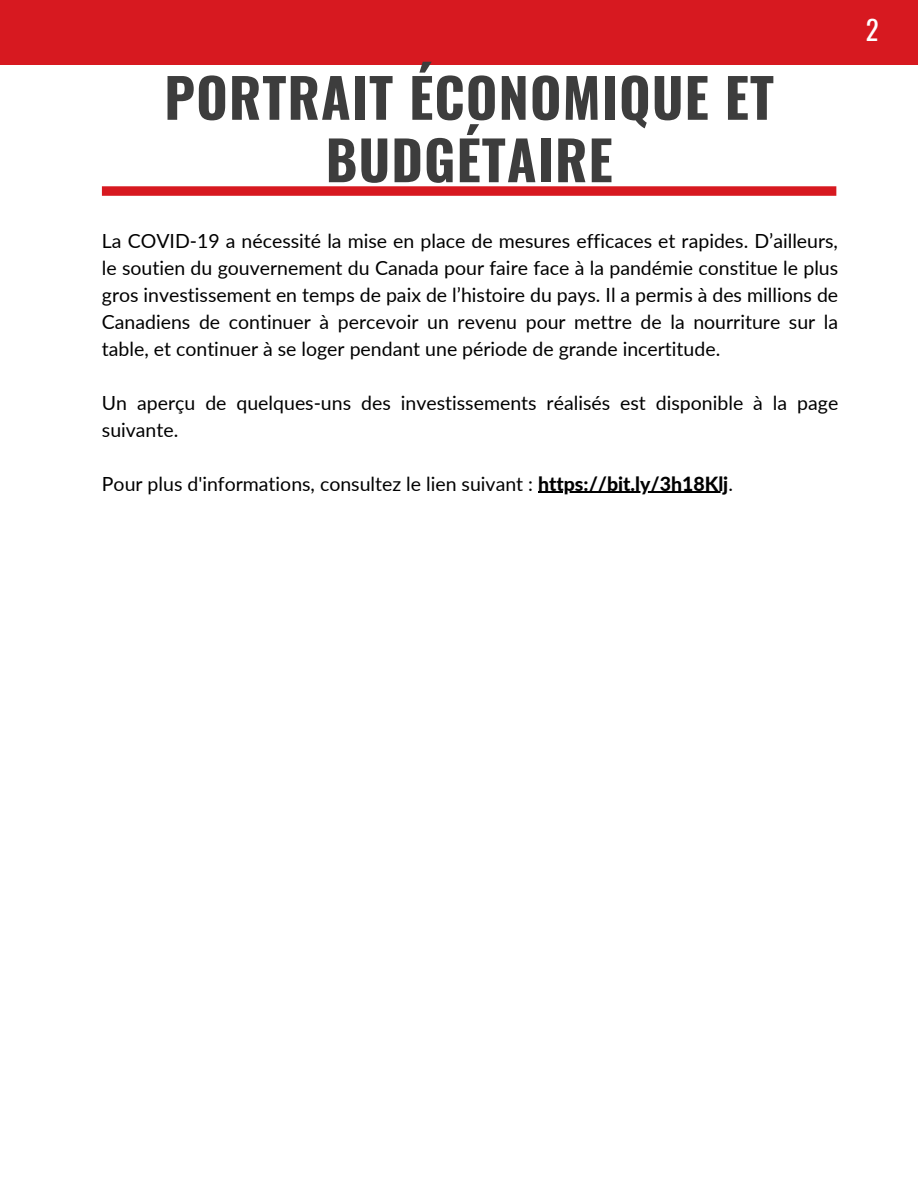
<style>
.page{position:relative;width:918px;height:1188px;background:#fff}
.page>*{position:absolute;margin:0;border:0;box-sizing:border-box;transform-origin:0 0}
.t1{font:700 54px/62.4px "Oswald";letter-spacing:.02em;color:#3d3d3d;text-align:center}
.t2{font:27px "Oswald";color:#fff}
.t3{font:19.5px/27px "Lato";color:#000;text-align:justify}
.s1{font-weight:800}
</style>
<div class="page">
<div style="left:0;top:0;width:918px;height:64px;background:#d71920"></div>
<svg style="left:102px;top:186px;width:734px;height:10px;background:#d8242a"></svg>
<hr style="left:538px;top:492px;width:190px;height:1px;background:#000">
<h1 class="t1" style="left:164px;top:64px;width:611px">PORTRAIT ÉCONOMIQUE ET<br>BUDGÉTAIRE</h1>
<p class="t3" style="left:102px;top:227px;width:738px">La COVID-19 a nécessité la mise en place de mesures efficaces et rapides. D’ailleurs, le soutien du gouvernement du Canada pour faire face à la pandémie constitue le plus gros investissement en temps de paix de l’histoire du pays. Il a permis à des millions de Canadiens de continuer à percevoir un revenu pour mettre de la nourriture sur la table, et continuer à se loger pendant une période de grande incertitude.</p>
<p class="t3" style="left:102px;top:389px;width:738px">Un aperçu de quelques-uns des investissements réalisés est disponible à la page suivante.</p>
<p class="t3" style="left:102px;top:470px;width:633px">Pour plus d'informations, consultez le lien suivant : <span class="s1">https://bit.ly/3h18Klj</span>.</p>
<h2 class="t2" style="left:866px;top:9px;width:14px">2</h2>
</div>
